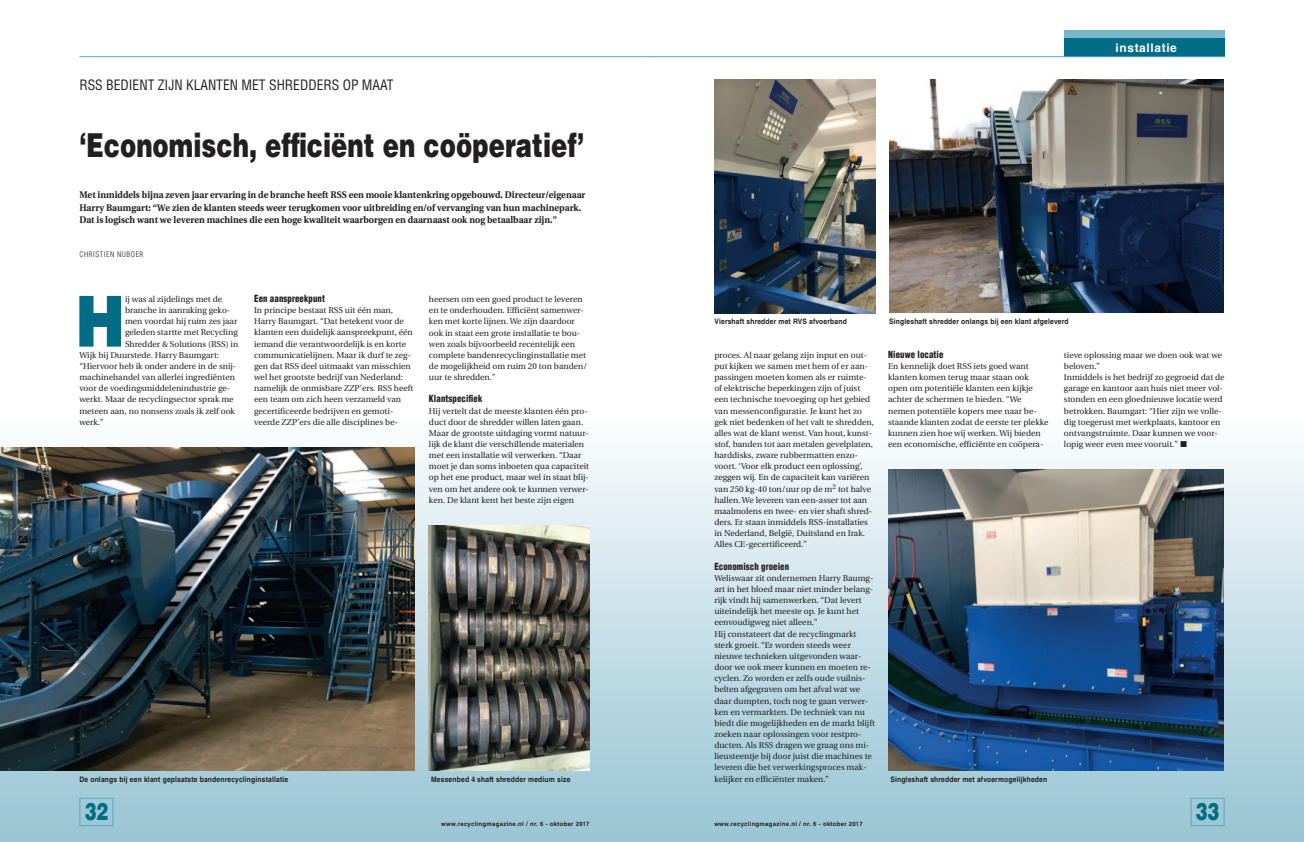
<style>
.page{position:relative;width:1304px;height:842px;background:#fff}
.page>*{position:absolute;margin:0;border:0;box-sizing:border-box;transform-origin:0 0}
.t1{font:900 70.4px "Helvetica LT Std";color:#006c85;scale:.85 1}
.t2{font:900 33px "Helvetica LT Std";color:#231f20;scale:.74 1}
.t3{font:900 24px "Helvetica LT Std";color:#006c85;scale:.74 1}
.t4{font:condensed 14px "Helvetica LT Std";color:#231f20}
.t5{font:700 12px "Helvetica";letter-spacing:.05em;color:#fff}
.t6{font:700 9.6px/12.8px "Utopia";color:#231f20;scale:.94 1}
.t7{font:900 condensed 9.6px "Helvetica LT Std";letter-spacing:.01em;color:#231f20;scale:.92 1}
.t8{font:8.5px/11.2px "Utopia";color:#231f20}
.t9{font:700 7.5px "Helvetica LT Std";letter-spacing:.025em;color:#231f20;scale:.9 1}
.t10{font:300 condensed 7.5px "Helvetica LT Std";letter-spacing:.075em;color:#231f20}
.t11{font:700 6px "Helvetica LT Std";letter-spacing:.05em;color:#231f20}
</style>
<div class="page">
<div style="left:0;top:417px;width:652px;height:425px;background:linear-gradient(to bottom,#fbfcfd,#96c3d2)"></div>
<hr style="left:79px;top:56px;width:573px;height:1px;background:#5ba6bb">
<div style="left:79px;top:798px;width:34px;height:28px;border:1px solid #5ba6bb"></div>
<img style="left:0;top:447px;width:415px;height:323px">
<img style="left:429px;top:525px;width:161px;height:245px">
<div style="left:652px;top:417px;width:652px;height:425px;background:linear-gradient(to bottom,#fcfdfe,#97c4d3)"></div>
<svg style="left:652px;top:417px;width:1px;height:425px"></svg>
<div style="left:1064px;top:30px;width:161px;height:8px;background:#79b5c8"></div>
<div style="left:1064px;top:38px;width:161px;height:19px;background:#006c85"></div>
<hr style="left:652px;top:56px;width:573px;height:1px;background:#5ba6bb">
<div style="left:1191px;top:798px;width:34px;height:28px;border:1px solid #5ba6bb"></div>
<img style="left:714px;top:79px;width:161px;height:234px">
<img style="left:889px;top:79px;width:335px;height:234px">
<img style="left:888px;top:469px;width:336px;height:301px">
<p class="t4" style="left:79px;top:76px;width:316px">RSS BEDIENT ZIJN KLANTEN MET SHREDDERS OP MAAT</p>
<p class="t2" style="left:79px;top:124px;width:684px">‘Economisch, efficiënt en coöperatief’</p>
<p class="t6" style="left:79px;top:188px;width:540px">Met inmiddels bijna zeven jaar ervaring in de branche heeft RSS een mooie klantenkring opgebouwd. Directeur/eigenaar<br>Harry Baumgart: “We zien de klanten steeds weer terugkomen voor uitbreiding en/of vervanging van hun machinepark.<br>Dat is logisch want we leveren machines die een hoge kwaliteit waarborgen en daarnaast ook nog betaalbaar zijn.”</p>
<p class="t10" style="left:79px;top:250px;width:66px">CHRISTIEN NUBOER</p>
<p class="t7" style="left:254px;top:292px;width:78px">Een aanspreekpunt</p>
<p class="t8" style="left:254px;top:305px;width:161px">In principe bestaat RSS uit één man, Harry Baumgart. “Dat betekent voor de klanten een duidelijk aanspreekpunt, één iemand die verantwoordelijk is en korte communicatielijnen. Maar ik durf te zeg&shy;gen dat RSS deel uitmaakt van misschien wel het grootste bedrijf van Nederland: namelijk de onmisbare ZZP’ers. RSS heeft een team om zich heen verzameld van gecertificeerde bedrijven en gemoti&shy;veerde ZZP’ers die alle disciplines be-</p>
<p class="t8" style="left:429px;top:294px;width:160px">heersen om een goed product te leveren en te onderhouden. Efficiënt samenwer&shy;ken met korte lijnen. We zijn daardoor ook in staat een grote installatie te bou&shy;wen zoals bijvoorbeeld recentelijk een complete bandenrecyclinginstallatie met de mogelijkheid om ruim 20 ton banden/ uur te shredden.”</p>
<p class="t1" style="left:75px;top:275px;width:60px">H</p>
<p class="t8" style="left:125px;top:294px;width:99px">ij was al zijdelings met de</p>
<p class="t8" style="left:125px;top:305px;width:107px">branche in aanraking geko-</p>
<p class="t8" style="left:125px;top:316px;width:114px">men voordat hij ruim zes jaar</p>
<p class="t8" style="left:125px;top:327px;width:114px">geleden startte met Recycling</p>
<p class="t8" style="left:125px;top:338px;width:115px">Shredder &amp; Solutions (RSS) in</p>
<p class="t8" style="left:79px;top:349px;width:141px">Wijk bij Duurstede. Harry Baumgart:</p>
<p class="t8" style="left:79px;top:361px;width:158px">“Hiervoor heb ik onder andere in de snij-</p>
<p class="t8" style="left:79px;top:372px;width:157px">machinehandel van allerlei ingrediënten</p>
<p class="t8" style="left:79px;top:383px;width:152px">voor de voedingsmiddelenindustrie ge-</p>
<p class="t8" style="left:79px;top:394px;width:156px">werkt. Maar de recyclingsector sprak me</p>
<p class="t8" style="left:79px;top:405px;width:157px">meteen aan, no nonsens zoals ik zelf ook</p>
<p class="t8" style="left:79px;top:416px;width:26px">werk.”</p>
<p class="t7" style="left:429px;top:393px;width:60px">Klantspecifiek</p>
<p class="t8" style="left:429px;top:405px;width:162px">Hij vertelt dat de meeste klanten één pro&shy;duct door de shredder willen laten gaan.<br>Maar de grootste uitdaging vormt natuur&shy;lijk de klant die verschillende materialen met een installatie wil verwerken. “Daar moet je dan soms inboeten qua capaciteit op het ene product, maar wel in staat blij&shy;ven om het andere ook te kunnen verwer&shy;ken. De klant kent het beste zijn eigen</p>
<p class="t9" style="left:79px;top:774px;width:234px">De onlangs bij een klant geplaatste bandenrecyclinginstallatie</p>
<p class="t3" style="left:85px;top:795px;width:33px">32</p>
<p class="t9" style="left:431px;top:774px;width:156px">Messenbed 4 shaft shredder medium size</p>
<p class="t11" style="left:441px;top:820px;width:150px">www.recyclingmagazine.nl / nr. 6 - oktober 2017</p>
<p class="t5" style="left:1116px;top:38px;width:63px">installatie</p>
<p class="t9" style="left:714px;top:317px;width:149px">Viershaft shredder met RVS afvoerband</p>
<p class="t9" style="left:889px;top:317px;width:201px">Singleshaft shredder onlangs bij een klant afgeleverd</p>
<p class="t8" style="left:714px;top:349px;width:161px">proces. Al naar gelang zijn input en out&shy;put kijken we samen met hem of er aan&shy;passingen moeten komen als er ruimte&shy;of elektrische beperkingen zijn of juist een technische toevoeging op het gebied van messenconfiguratie. Je kunt het zo gek niet bedenken of het valt te shredden, alles wat de klant wenst. Van hout, kunst&shy;stof, banden tot aan metalen gevelplaten, harddisks, zware rubbermatten enzo&shy;voort. ‘Voor elk product een oplossing’, zeggen wij. En de capaciteit kan variëren van 250 kg-40 ton/uur op de m<sup>2</sup> tot halve hallen. We leveren van een-asser tot aan maalmolens en twee- en vier shaft shred&shy;ders. Er staan inmiddels RSS-installaties in Nederland, België, Duitsland en Irak.<br>Alles CE-gecertificeerd.”</p>
<p class="t7" style="left:714px;top:560px;width:83px">Economisch groeien</p>
<p class="t8" style="left:714px;top:572px;width:162px">Weliswaar zit ondernemen Harry Baumg&shy;art in het bloed maar niet minder belang&shy;rijk vindt hij samenwerken. “Dat levert uiteindelijk het meeste op. Je kunt het eenvoudigweg niet alleen.”<br>Hij constateert dat de recyclingmarkt sterk groeit. “Er worden steeds weer nieuwe technieken uitgevonden waar&shy;door we ook meer kunnen en moeten re&shy;cyclen. Zo worden er zelfs oude vuilnis&shy;belten afgegraven om het afval wat we daar dumpten, toch nog te gaan verwer&shy;ken en vermarkten. De techniek van nu biedt die mogelijkheden en de markt blijft zoeken naar oplossingen voor restpro&shy;ducten. Als RSS dragen we graag ons mi&shy;lieusteentje bij door juist die machines te leveren die het verwerkingsproces mak&shy;kelijker en efficiënter maken.”</p>
<p class="t11" style="left:714px;top:820px;width:150px">www.recyclingmagazine.nl / nr. 6 - oktober 2017</p>
<p class="t7" style="left:888px;top:348px;width:62px">Nieuwe locatie</p>
<p class="t8" style="left:888px;top:361px;width:162px">En kennelijk doet RSS iets goed want klanten komen terug maar staan ook open om potentiële klanten een kijkje achter de schermen te bieden. “We nemen potentiële kopers mee naar be&shy;staande klanten zodat de eerste ter plekke kunnen zien hoe wij werken. Wij bieden een economische, efficiënte en coöpera-</p>
<p class="t8" style="left:1064px;top:349px;width:162px">tieve oplossing maar we doen ook wat we beloven.”<br>Inmiddels is het bedrijf zo gegroeid dat de garage en kantoor aan huis niet meer vol&shy;stonden en een gloednieuwe locatie werd betrokken. Baumgart: “Hier zijn we volle&shy;dig toegerust met werkplaats, kantoor en ontvangstruimte. Daar kunnen we voor&shy;lopig weer even mee vooruit.” ■</p>
<p class="t9" style="left:890px;top:774px;width:176px">Singleshaft shredder met afvoermogelijkheden</p>
<p class="t3" style="left:1196px;top:795px;width:33px">33</p>
</div>
